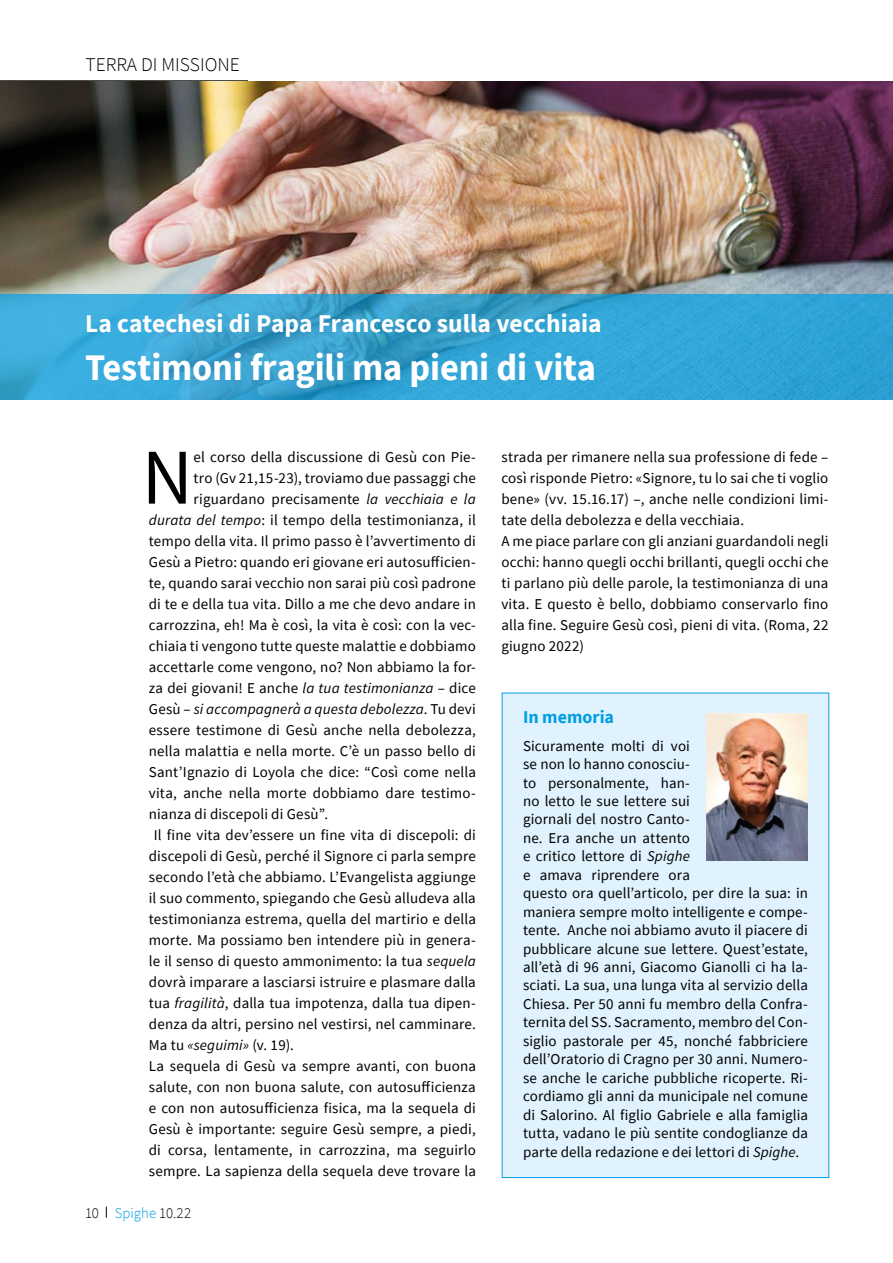
<style>
.page{position:relative;width:893px;height:1263px;background:#fff}
.page>*{position:absolute;margin:0;border:0;box-sizing:border-box;transform-origin:0 0}
.t1{font:79.05px "Source Sans Pro";color:#000}
.t2{font:700 37.5px "Source Sans Pro";letter-spacing:-.005em;color:#fff}
.t3{font:700 25.5px "Source Sans Pro";color:#fff}
.t4{font:300 19.5px "Source Sans Pro";color:#000}
.t5{font:700 18px "Source Sans Pro";color:#009fe3}
.t6{font:15px/18.5px "Source Sans Pro";letter-spacing:.01em;color:#000}
.t7{font:italic 15px "Source Sans Pro";letter-spacing:.01em;color:#000}
.t8{font:300 15px "Source Sans Pro";color:#000}
.s1{font-style:italic}
.s2{font-style:normal}
.s3{color:#009fe3}
</style>
<div class="page">
<hr style="left:0;top:80px;width:248px;height:1px;background:#000">
<img style="left:0;top:81px;width:893px;height:213px">
<svg style="left:0;top:294px;width:893px;height:105px;background:#35a4d3"></svg>
<div style="left:502px;top:693px;width:327px;height:485px;background:#dff2fd"></div>
<img style="left:707px;top:714px;width:101px;height:147px">
<h3 class="t4" style="left:85px;top:53px;width:156px">TERRA DI MISSIONE</h3>
<h3 class="t3" style="left:85px;top:306px;width:518px">La catechesi di Papa Francesco sulla vecchiaia</h3>
<h2 class="t2" style="left:85px;top:342px;width:512px">Testimoni fragili ma pieni di vita</h2>
<h1 class="t1" style="left:142px;top:427px;width:53px">N</h1>
<p class="t6" style="left:194px;top:447px;width:284px">el corso della discussione di Gesù con Pie-</p>
<p class="t6" style="left:194px;top:468px;width:284px">tro (Gv 21,15-23), troviamo due passaggi che</p>
<p class="t6" style="left:194px;top:489px;width:284px">riguardano precisamente <span class="s1">la vecchiaia e la</span></p>
<p class="t6" style="left:149px;top:510px;width:329px"><span class="s1">durata del tempo</span>: il tempo della testimonianza, il</p>
<p class="t6" style="left:149px;top:531px;width:329px">tempo della vita. Il primo passo è l’avvertimento di</p>
<p class="t6" style="left:149px;top:552px;width:329px">Gesù a Pietro: quando eri giovane eri autosufficien-</p>
<p class="t6" style="left:149px;top:573px;width:329px">te, quando sarai vecchio non sarai più così padrone</p>
<p class="t6" style="left:149px;top:594px;width:329px">di te e della tua vita. Dillo a me che devo andare in</p>
<p class="t6" style="left:149px;top:615px;width:329px">carrozzina, eh! Ma è così, la vita è così: con la vec-</p>
<p class="t6" style="left:149px;top:636px;width:329px">chiaia ti vengono tutte queste malattie e dobbiamo</p>
<p class="t6" style="left:149px;top:657px;width:329px">accettarle come vengono, no? Non abbiamo la for-</p>
<p class="t6" style="left:149px;top:678px;width:329px">za dei giovani! E anche <span class="s1">la tua testimonianza</span> – dice</p>
<p class="t7" style="left:149px;top:699px;width:329px"><span class="s2">Gesù –</span> si accompagnerà a questa debolezza<span class="s2">. Tu devi</span></p>
<p class="t6" style="left:149px;top:720px;width:329px">essere testimone di Gesù anche nella debolezza,</p>
<p class="t6" style="left:149px;top:741px;width:329px">nella malattia e nella morte. C’è un passo bello di</p>
<p class="t6" style="left:149px;top:762px;width:329px">Sant’Ignazio di Loyola che dice: “Così come nella</p>
<p class="t6" style="left:149px;top:783px;width:329px">vita, anche nella morte dobbiamo dare testimo-</p>
<p class="t6" style="left:149px;top:804px;width:181px">nianza di discepoli di Gesù”.</p>
<p class="t6" style="left:154px;top:825px;width:324px">Il fine vita dev’essere un fine vita di discepoli: di</p>
<p class="t6" style="left:149px;top:846px;width:329px">discepoli di Gesù, perché il Signore ci parla sempre</p>
<p class="t6" style="left:149px;top:867px;width:329px">secondo l’età che abbiamo. L’Evangelista aggiunge</p>
<p class="t6" style="left:149px;top:888px;width:329px">il suo commento, spiegando che Gesù alludeva alla</p>
<p class="t6" style="left:149px;top:909px;width:329px">testimonianza estrema, quella del martirio e della</p>
<p class="t6" style="left:149px;top:930px;width:329px">morte. Ma possiamo ben intendere più in genera-</p>
<p class="t6" style="left:149px;top:951px;width:329px">le il senso di questo ammonimento: la tua <span class="s1">sequela</span></p>
<p class="t6" style="left:149px;top:972px;width:329px">dovrà imparare a lasciarsi istruire e plasmare dalla</p>
<p class="t6" style="left:149px;top:993px;width:329px">tua <span class="s1">fragilità</span>, dalla tua impotenza, dalla tua dipen-</p>
<p class="t6" style="left:149px;top:1014px;width:328px">denza da altri, persino nel vestirsi, nel camminare.</p>
<p class="t6" style="left:149px;top:1035px;width:147px">Ma tu <span class="s1">«seguimi»</span> (v. 19).</p>
<p class="t6" style="left:149px;top:1056px;width:329px">La sequela di Gesù va sempre avanti, con buona</p>
<p class="t6" style="left:149px;top:1077px;width:329px">salute, con non buona salute, con autosufficienza</p>
<p class="t6" style="left:149px;top:1098px;width:329px">e con non autosufficienza fisica, ma la sequela di</p>
<p class="t6" style="left:149px;top:1119px;width:329px">Gesù è importante: seguire Gesù sempre, a piedi,</p>
<p class="t6" style="left:149px;top:1140px;width:329px">di corsa, lentamente, in carrozzina, ma seguirlo</p>
<p class="t6" style="left:149px;top:1161px;width:329px">sempre. La sapienza della sequela deve trovare la</p>
<p class="t8" style="left:85px;top:1204px;width:108px">10 <span class="s3">Spighe</span> 10.22</p>
<p class="t6" style="left:501px;top:446px;width:329px;line-height:21px">strada per rimanere nella sua professione di fede – così risponde Pietro: «Signore, tu lo sai che ti voglio bene» (vv. 15.16.17) –, anche nelle condizioni limi&shy;tate della debolezza e della vecchiaia.<br>A me piace parlare con gli anziani guardandoli negli occhi: hanno quegli occhi brillanti, quegli occhi che ti parlano più delle parole, la testimonianza di una vita. E questo è bello, dobbiamo conservarlo fino alla fine. Seguire Gesù così, pieni di vita. (Roma, 22 giugno 2022)</p>
<p class="t5" style="left:523px;top:705px;width:93px">In memoria</p>
<p class="t6" style="left:523px;top:736px;width:286px">Sicuramente molti di voi<br>se non lo hanno conosciu-<br>to personalmente, han-<br>no letto le sue lettere sui<br>giornali del nostro Canto-<br>ne. Era anche un attento<br>e critico lettore di <span class="s1">Spighe<br></span>e amava riprendere ora<br>questo ora quell’articolo, per dire la sua: in maniera sempre molto intelligente e compe&shy;tente. Anche noi abbiamo avuto il piacere di pubblicare alcune sue lettere. Quest’estate, all’età di 96 anni, Giacomo Gianolli ci ha la&shy;sciati. La sua, una lunga vita al servizio della Chiesa. Per 50 anni fu membro della Confra&shy;ternita del SS. Sacramento, membro del Con&shy;siglio pastorale per 45, nonché fabbriciere dell’Oratorio di Cragno per 30 anni. Numero&shy;se anche le cariche pubbliche ricoperte. Ri&shy;cordiamo gli anni da municipale nel comune di Salorino. Al figlio Gabriele e alla famiglia tutta, vadano le più sentite condoglianze da parte della redazione e dei lettori di <span class="s1">Spighe</span>.</p>
</div>
